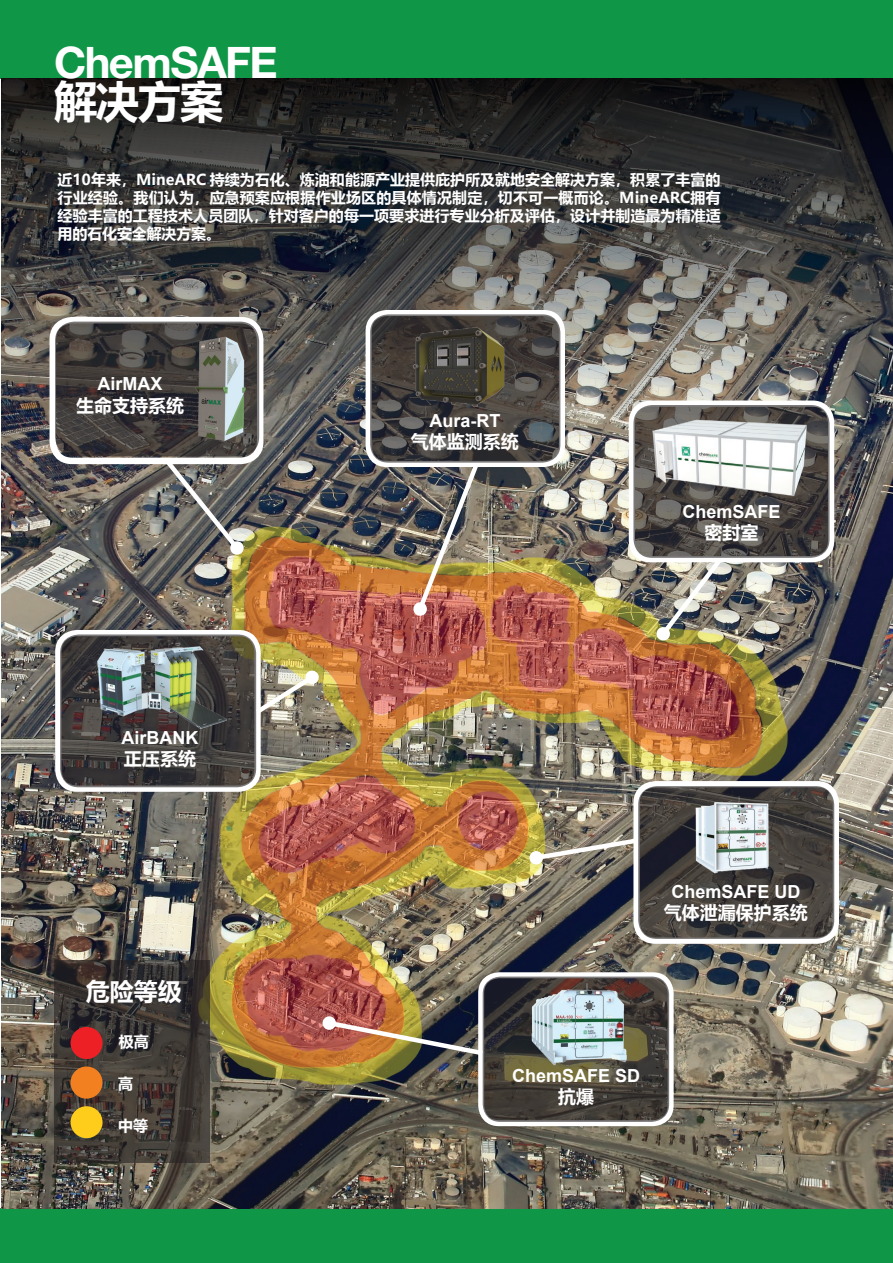
<style>
.page{position:relative;width:893px;height:1263px;background:#fff}
.page>*{position:absolute;margin:0;border:0;box-sizing:border-box;transform-origin:0 0}
.t1{font:700 43.5px "Helvetica Neue LT Std";letter-spacing:-.035em;color:#fff}
.t2{font:700 43.5px "Microsoft Ya Hei";color:#fff}
.t3{font:700 24px "Microsoft Ya Hei";color:#fff}
.t4{font:700 18px "Arial";color:#fff}
.t5{font:700 18px "Microsoft Ya Hei";color:#fff}
.t6{font:700 15px/18px "Microsoft Ya Hei";letter-spacing:.005em;color:#fff;text-align:justify}
</style>
<div class="page">
<div style="left:0;top:1208px;width:893px;height:55px;background:#109647"></div>
<div style="left:0;top:0;width:893px;height:78px;background:#109647"></div>
<img style="left:2px;top:414px;width:891px;height:795px">
<svg style="left:2px;top:78px;width:891px;height:336px;background:#424140"></svg>
<svg style="left:54px;top:960px;width:156px;height:202px;background:#3c3733"></svg>
<div style="left:71px;top:1106px;width:32px;height:32px;background:#fecd1b;border-radius:50%"></div>
<div style="left:71px;top:1066px;width:32px;height:33px;background:#f28021;border-radius:50%"></div>
<div style="left:71px;top:1027px;width:32px;height:32px;background:#ed2026;border-radius:50%"></div>
<svg style="left:159px;top:464px;width:85px;height:91px;background:#747370"></svg>
<div style="left:50px;top:317px;width:213px;height:147px;border:7px solid #fff;border-radius:20px"></div>
<div style="left:55px;top:630px;width:206px;height:162px;border:6px solid #fff;border-radius:19px"></div>
<div style="left:366px;top:310px;width:199px;height:157px;border:6px solid #fff;border-radius:18px"></div>
<div style="left:629px;top:400px;width:205px;height:162px;border:6px solid #fff;border-radius:19px"></div>
<div style="left:478px;top:972px;width:196px;height:154px;border:6px solid #fff;border-radius:18px"></div>
<div style="left:633px;top:781px;width:206px;height:163px;border:6px solid #fff;border-radius:19px"></div>
<svg style="left:55px;top:322px;width:204px;height:134px;background:#3f3b3a"></svg>
<svg style="left:60px;top:634px;width:196px;height:153px;background:#43403e"></svg>
<svg style="left:483px;top:976px;width:186px;height:146px;background:#454039"></svg>
<svg style="left:638px;top:786px;width:196px;height:153px;background:#443f3d"></svg>
<svg style="left:633px;top:405px;width:196px;height:153px;background:#4c4846"></svg>
<svg style="left:370px;top:314px;width:190px;height:149px;background:#474444"></svg>
<img style="left:90px;top:633px;width:139px;height:104px">
<img style="left:397px;top:320px;width:132px;height:99px">
<img style="left:640px;top:403px;width:180px;height:105px">
<img style="left:674px;top:792px;width:120px;height:99px">
<svg style="left:251px;top:670px;width:69px;height:48px"></svg>
<img style="left:324px;top:1018px;width:163px;height:40px">
<div style="left:322px;top:1016px;width:14px;height:14px;background:#fff;border-radius:50%"></div>
<svg style="left:531px;top:835px;width:111px;height:28px"></svg>
<div style="left:529px;top:851px;width:14px;height:13px;background:#fff;border-radius:50%"></div>
<img style="left:656px;top:555px;width:69px;height:86px">
<img style="left:413px;top:458px;width:69px;height:158px">
<img style="left:191px;top:334px;width:59px;height:109px">
<img style="left:528px;top:978px;width:100px;height:97px">
<h1 class="t1" style="left:54px;top:35px;width:225px">ChemSAFE</h1>
<h1 class="t2" style="left:54px;top:71px;width:171px">解决方案</h1>
<p class="t6" style="left:58px;top:170px;width:665px">近10年来，MineARC 持续为石化、炼油和能源产业提供庇护所及就地安全解决方案，积累了丰富的行业经验。我们认为，应急预案应根据作业场区的具体情况制定，切不可一概而论。MineARC拥有经验丰富的工程技术人员团队，针对客户的每一项要求进行专业分析及评估，设计并制造最为精准适用的石化安全解决方案。</p>
<p class="t4" style="left:98px;top:371px;width:66px">AirMAX</p>
<p class="t5" style="left:76px;top:393px;width:109px">生命支持系统</p>
<p class="t4" style="left:121px;top:725px;width:78px">AirBANK</p>
<p class="t5" style="left:124px;top:746px;width:73px">正压系统</p>
<h2 class="t3" style="left:86px;top:974px;width:97px">危险等级</h2>
<p class="t6" style="left:119px;top:1032px;width:31px">极高</p>
<p class="t6" style="left:118px;top:1074px;width:16px">高</p>
<p class="t6" style="left:118px;top:1115px;width:31px">中等</p>
<p class="t4" style="left:429px;top:408px;width:72px">Aura-RT</p>
<p class="t5" style="left:411px;top:429px;width:109px">气体监测系统</p>
<p class="t4" style="left:682px;top:499px;width:100px">ChemSAFE</p>
<p class="t5" style="left:704px;top:520px;width:55px">密封室</p>
<p class="t4" style="left:671px;top:879px;width:131px">ChemSAFE UD</p>
<p class="t5" style="left:664px;top:900px;width:145px">气体泄漏保护系统</p>
<p class="t4" style="left:512px;top:1063px;width:130px">ChemSAFE SD</p>
<p class="t5" style="left:558px;top:1083px;width:37px">抗爆</p>
</div>
